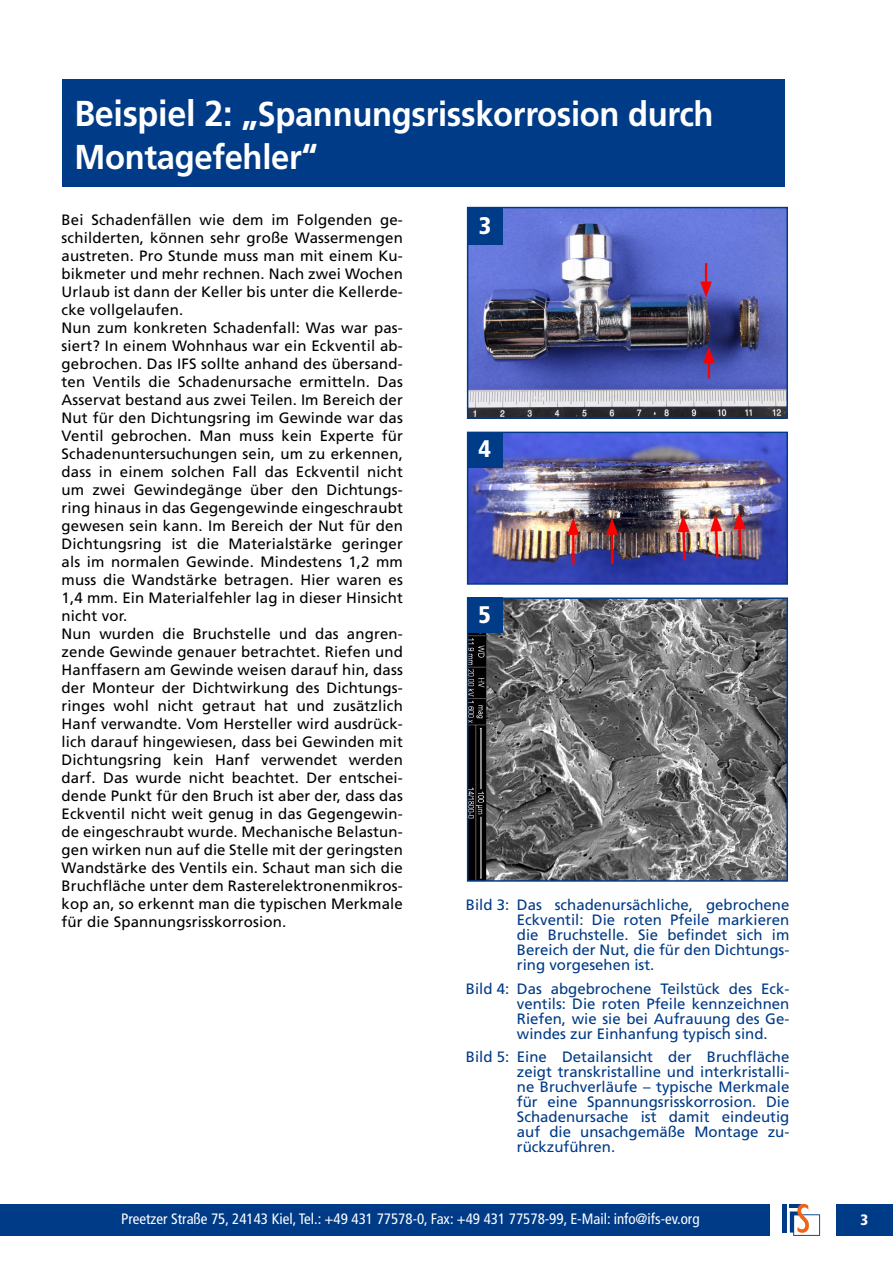
<style>
.page{position:relative;width:893px;height:1263px;background:#fff}
.page>*{position:absolute;margin:0;border:0;box-sizing:border-box;transform-origin:0 0}
.t1{font:700 34.5px/43.2px "Frutiger";letter-spacing:-.01em;color:#fff;scale:.95 1}
.t2{font:900 condensed 24px "Frutiger";color:#fff}
.t3{font:15px/18px "Frutiger";letter-spacing:.01em;color:#000}
.t4{font:15px/15px "Frutiger";color:#003b87;text-align:justify}
.t5{font:condensed 15px "Frutiger";color:#fff}
.t6{font:900 condensed 15px "Frutiger";color:#fff}
.s1{font-size:36px}
</style>
<div class="page">
<img style="left:470px;top:600px;width:315px;height:279px">
<div style="left:467px;top:597px;width:321px;height:285px;border:2px solid #003b87"></div>
<div style="left:467px;top:598px;width:35px;height:35px;background:#003b87"></div>
<img style="left:470px;top:210px;width:315px;height:206px">
<div style="left:467px;top:207px;width:321px;height:212px;border:2px solid #003b87"></div>
<div style="left:467px;top:208px;width:36px;height:36px;background:#003b87"></div>
<img style="left:470px;top:435px;width:315px;height:147px">
<div style="left:467px;top:432px;width:321px;height:153px;border:2px solid #003b87"></div>
<div style="left:467px;top:432px;width:36px;height:35px;background:#003b87"></div>
<div style="left:62px;top:80px;width:722px;height:107px;background:#003b87"></div>
<div style="left:837px;top:1204px;width:56px;height:31px;background:#003b87"></div>
<div style="left:0;top:1204px;width:770px;height:31px;background:#003b87"></div>
<hr style="left:782px;top:1204px;width:4px;height:28px;background:#003b88">
<svg style="left:790px;top:1204px;width:30px;height:32px"></svg>
<h1 class="t1" style="left:74px;top:92px;width:674px"><span class="s1">Beispiel 2: „</span>Spannungsrisskorrosion durch<br>Montagefehler<span class="s1">“</span></h1>
<p class="t3" style="left:62px;top:210px;width:343px">Bei Schadenfällen wie dem im Folgenden ge&shy;schilderten, können sehr große Wassermengen austreten. Pro Stunde muss man mit einem Ku&shy;bikmeter und mehr rechnen. Nach zwei Wochen Urlaub ist dann der Keller bis unter die Kellerde&shy;cke vollgelaufen.<br>Nun zum konkreten Schadenfall: Was war pas&shy;siert? In einem Wohnhaus war ein Eckventil ab&shy;gebrochen. Das IFS sollte anhand des übersand&shy;ten Ventils die Schadenursache ermitteln. Das Asservat bestand aus zwei Teilen. Im Bereich der Nut für den Dichtungsring im Gewinde war das Ventil gebrochen. Man muss kein Experte für Schadenuntersuchungen sein, um zu erkennen, dass in einem solchen Fall das Eckventil nicht um zwei Gewindegänge über den Dichtungs&shy;ring hinaus in das Gegengewinde eingeschraubt gewesen sein kann. Im Bereich der Nut für den Dichtungsring ist die Materialstärke geringer als im normalen Gewinde. Mindestens 1,2 mm muss die Wandstärke betragen. Hier waren es 1,4 mm. Ein Materialfehler lag in dieser Hinsicht nicht vor.<br>Nun wurden die Bruchstelle und das angren&shy;zende Gewinde genauer betrachtet. Riefen und Hanffasern am Gewinde weisen darauf hin, dass der Monteur der Dichtwirkung des Dichtungs&shy;ringes wohl nicht getraut hat und zusätzlich Hanf verwandte. Vom Hersteller wird ausdrück&shy;lich darauf hingewiesen, dass bei Gewinden mit Dichtungsring kein Hanf verwendet werden darf. Das wurde nicht beachtet. Der entschei&shy;dende Punkt für den Bruch ist aber der, dass das Eckventil nicht weit genug in das Gegengewin&shy;de eingeschraubt wurde. Mechanische Belastun&shy;gen wirken nun auf die Stelle mit der geringsten Wandstärke des Ventils ein. Schaut man sich die Bruchfläche unter dem Rasterelektronenmikros&shy;kop an, so erkennt man die typischen Merkmale für die Spannungsrisskorrosion.</p>
<h2 class="t2" style="left:479px;top:211px;width:14px">3</h2>
<h2 class="t2" style="left:479px;top:434px;width:14px">4</h2>
<h2 class="t2" style="left:479px;top:600px;width:14px">5</h2>
<p class="t4" style="left:517px;top:897px;width:274px;text-indent:-51px">Bild 3: Das schadenursächliche, gebrochene Eckventil: Die roten Pfeile markieren die Bruchstelle. Sie befindet sich im Bereich der Nut, die für den Dichtungs&shy;ring vorgesehen ist.</p>
<p class="t4" style="left:517px;top:981px;width:274px;text-indent:-51px">Bild 4: Das abgebrochene Teilstück des Eck&shy;ventils: Die roten Pfeile kennzeichnen Riefen, wie sie bei Aufrauung des Ge&shy;windes zur Einhanfung typisch sind.</p>
<p class="t4" style="left:517px;top:1049px;width:274px;text-indent:-51px">Bild 5: Eine Detailansicht der Bruchfläche zeigt transkristalline und interkristalli&shy;ne Bruchverläufe – typische Merkmale für eine Spannungsrisskorrosion. Die Schadenursache ist damit eindeutig auf die unsachgemäße Montage zu&shy;rückzuführen.</p>
<p class="t5" style="left:121px;top:1210px;width:580px">Preetzer Straße 75, 24143 Kiel, Tel.: +49 431 77578-0, Fax: +49 431 77578-99, E-Mail: info@ifs-ev.org</p>
<p class="t6" style="left:860px;top:1211px;width:9px">3</p>
</div>
